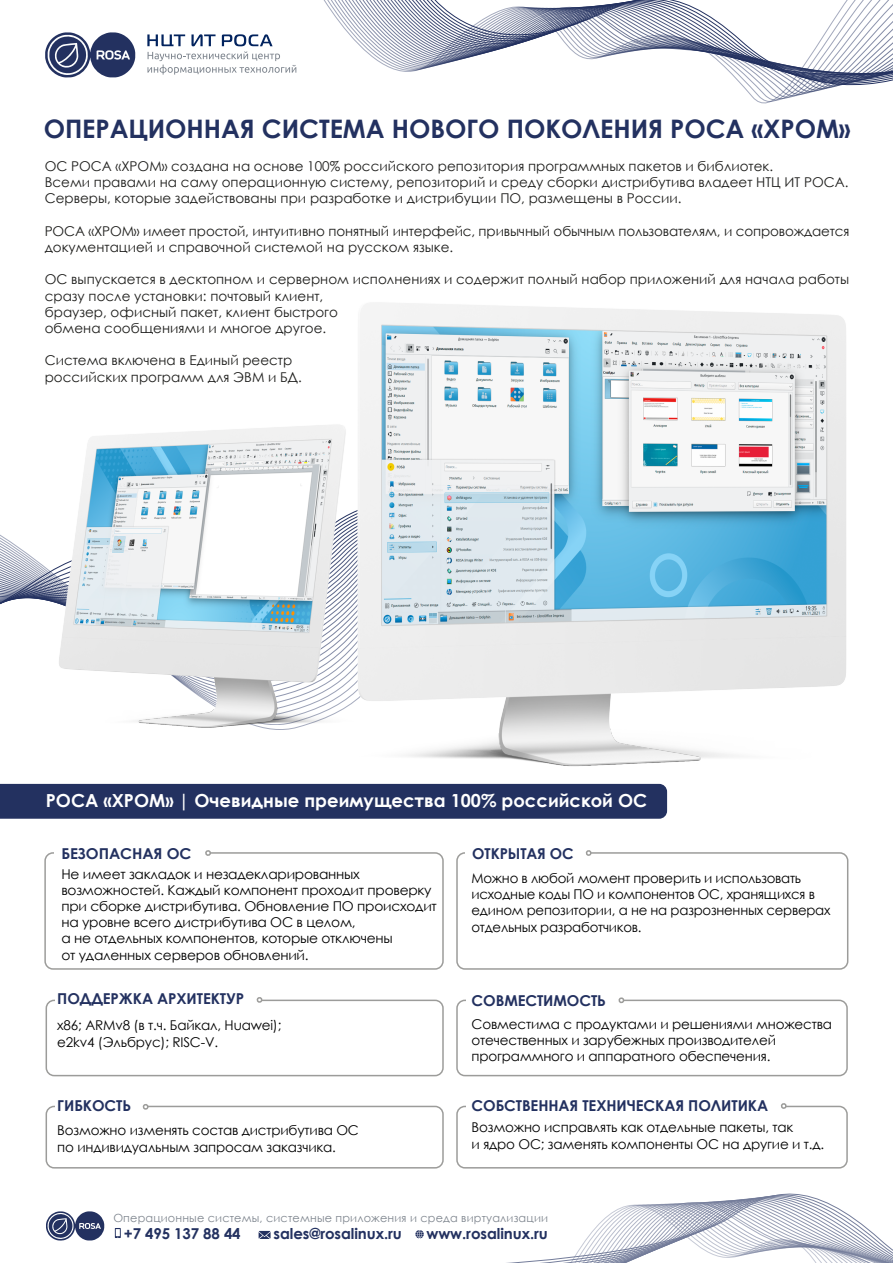
<style>
.page{position:relative;width:893px;height:1263px;background:#fff}
.page>*{position:absolute;margin:0;border:0;box-sizing:border-box;transform-origin:0 0}
.t1{font:700 25.5px "Century Gothic";color:#233160}
.t2{font:700 18px "Century Gothic";color:#fff}
.t3{font:700 15px "Century Gothic";letter-spacing:-.005em;color:#233160}
.t4{font:13.5px/16.2px "Century Gothic";letter-spacing:-.015em;color:#000}
.t5{font:13.5px/16.2px "Century Gothic";color:#1d1d1b}
.t6{font:11.25px "Century Gothic";letter-spacing:.015em;color:#7e858e}
</style>
<div class="page">
<div style="left:456px;top:999px;width:392px;height:77px;border:2px solid #9c9c9a;border-radius:8px"></div>
<div style="left:46px;top:1106px;width:398px;height:62px;border:2px solid #9c9c9a;border-radius:8px"></div>
<div style="left:46px;top:999px;width:398px;height:77px;border:2px solid #9c9c9a;border-radius:8px"></div>
<div style="left:55px;top:988px;width:207px;height:27px;background:#fff"></div>
<svg style="left:256px;top:997px;width:8px;height:6px"></svg>
<div style="left:55px;top:1094px;width:93px;height:27px;background:#fff"></div>
<svg style="left:142px;top:1104px;width:8px;height:6px"></svg>
<div style="left:44px;top:852px;width:400px;height:118px;border:2px solid #9c9c9a;border-radius:8px"></div>
<div style="left:55px;top:842px;width:155px;height:26px;background:#fff"></div>
<svg style="left:205px;top:852px;width:8px;height:4px"></svg>
<div style="left:466px;top:989px;width:158px;height:26px;background:#fff"></div>
<svg style="left:618px;top:997px;width:8px;height:7px"></svg>
<svg style="left:781px;top:1103px;width:7px;height:6px"></svg>
<div style="left:456px;top:852px;width:392px;height:118px;border:2px solid #9c9c9a;border-radius:8px"></div>
<div style="left:465px;top:842px;width:125px;height:26px;background:#fff"></div>
<svg style="left:585px;top:852px;width:8px;height:4px"></svg>
<svg style="left:323px;top:0;width:570px;height:103px"></svg>
<svg style="left:437px;top:1121px;width:456px;height:142px"></svg>
<svg style="left:46px;top:1211px;width:58px;height:29px"></svg>
<svg style="left:259px;top:1231px;width:12px;height:8px"></svg>
<svg style="left:115px;top:1228px;width:6px;height:10px"></svg>
<svg style="left:415px;top:1230px;width:9px;height:8px"></svg>
<img style="left:0;top:303px;width:846px;height:549px">
<svg style="left:45px;top:32px;width:90px;height:46px"></svg>
<svg style="left:147px;top:34px;width:149px;height:41px"></svg>
<h1 class="t1" style="left:44px;top:109px;width:808px">ОПЕРАЦИОННАЯ СИСТЕМА НОВОГО ПОКОЛЕНИЯ РОСА «ХРОМ»</h1>
<p class="t5" style="left:45px;top:158px;width:805px">ОС РОСА «ХРОМ» создана на основе 100% российского репозитория программных пакетов и библиотек.<br>Всеми правами на саму операционную систему, репозиторий и среду сборки дистрибутива владеет НТЦ ИТ РОСА.<br>Серверы, которые задействованы при разработке и дистрибуции ПО, размещены в России.</p>
<p class="t5" style="left:45px;top:223px;width:806px">РОСА «ХРОМ» имеет простой, интуитивно понятный интерфейс, привычный обычным пользователям, и сопровождается документацией и справочной системой на русском языке.</p>
<p class="t5" style="left:45px;top:271px;width:806px">ОС выпускается в десктопном и серверном исполнениях и содержит полный набор приложений для начала работы сразу после установки: почтовый клиент,<br>браузер, офисный пакет, клиент быстрого<br>обмена сообщениями и многое другое.</p>
<p class="t5" style="left:45px;top:352px;width:258px">Система включена в Единый реестр российских программ для ЭВМ и БД.</p>
<h2 class="t2" style="left:46px;top:787px;width:603px">РОСА «ХРОМ» | Очевидные преимущества 100% российской ОС</h2>
<p class="t3" style="left:61px;top:842px;width:132px">БЕЗОПАСНАЯ ОС</p>
<p class="t4" style="left:61px;top:865px;width:377px">Не имеет закладок и незадекларированных возможностей. Каждый компонент проходит проверку при сборке дистрибутива. Обновление ПО происходит на уровне всего дистрибутива ОС в целом,<br>а не отдельных компонентов, которые отключены<br>от удаленных серверов обновлений.</p>
<p class="t3" style="left:472px;top:842px;width:103px">ОТКРЫТАЯ ОС</p>
<p class="t4" style="left:471px;top:870px;width:360px">Можно в любой момент проверить и использовать исходные коды ПО и компонентов ОС, хранящихся в едином репозитории, а не на разрозненных серверах отдельных разработчиков.</p>
<p class="t3" style="left:57px;top:987px;width:188px">ПОДДЕРЖКА АРХИТЕКТУР</p>
<p class="t3" style="left:472px;top:989px;width:136px">СОВМЕСТИМОСТЬ</p>
<p class="t4" style="left:57px;top:1017px;width:226px">x86; ARMv8 (в т.ч. Байкал, Huawei); e2kv4 (Эльбрус); RISC-V.</p>
<p class="t3" style="left:57px;top:1094px;width:75px">ГИБКОСТЬ</p>
<p class="t4" style="left:472px;top:1016px;width:362px">Совместима с продуктами и решениями множества отечественных и зарубежных производителей программного и аппаратного обеспечения.</p>
<p class="t3" style="left:472px;top:1094px;width:298px">СОБСТВЕННАЯ ТЕХНИЧЕСКАЯ ПОЛИТИКА</p>
<p class="t4" style="left:57px;top:1122px;width:303px">Возможно изменять состав дистрибутива ОС по индивидуальным запросам заказчика.</p>
<p class="t4" style="left:472px;top:1119px;width:354px">Возможно исправлять как отдельные пакеты, так<br>и ядро ОС; заменять компоненты ОС на другие и т.д.</p>
<p class="t6" style="left:113px;top:1210px;width:436px">Операционные системы, системные приложения и среда виртуализации</p>
<p class="t3" style="left:124px;top:1222px;width:118px">+7 495 137 88 44</p>
<p class="t3" style="left:273px;top:1222px;width:130px">sales@rosalinux.ru</p>
<p class="t3" style="left:426px;top:1222px;width:123px">www.rosalinux.ru</p>
</div>
